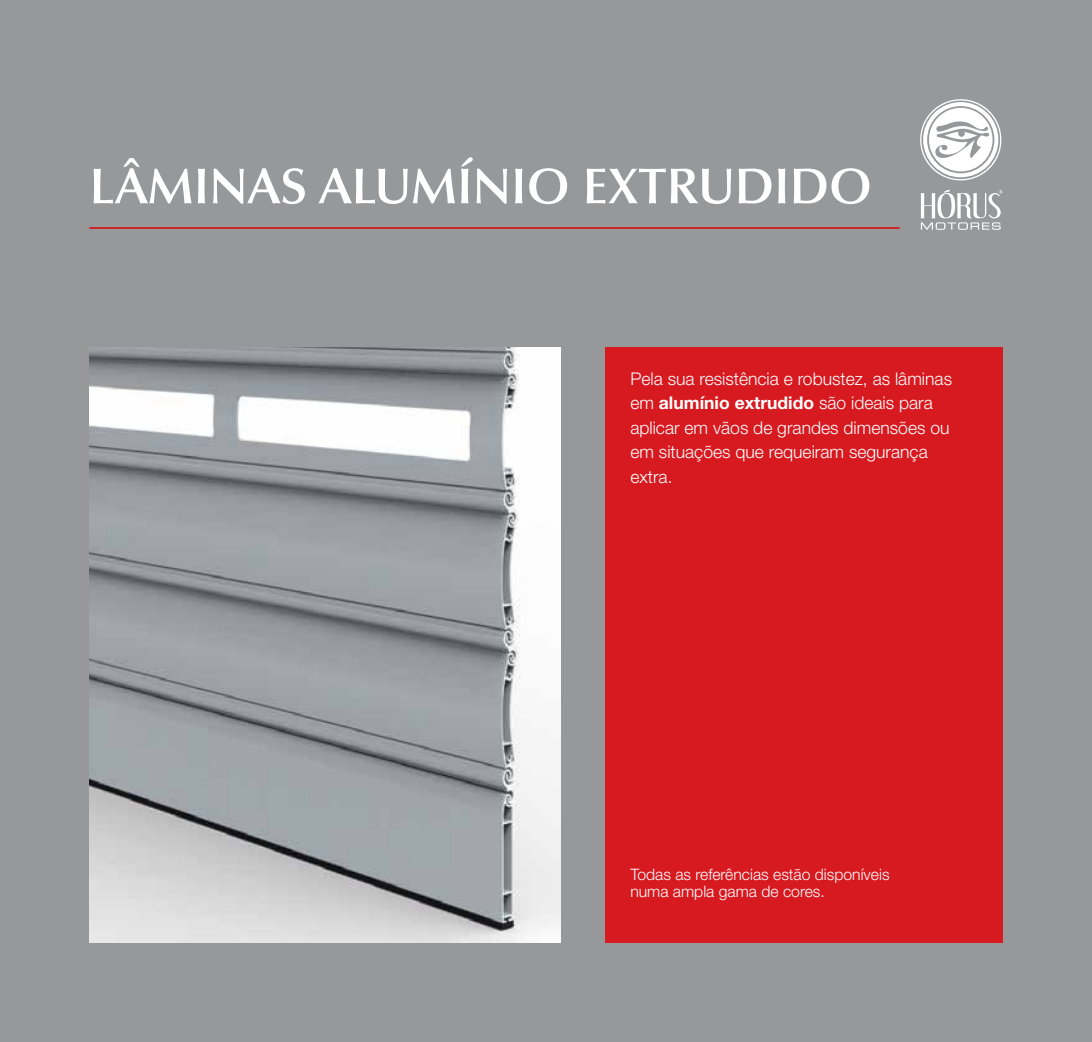
<style>
.page{position:relative;width:1092px;height:1042px;background:#fff}
.page>*{position:absolute;margin:0;border:0;box-sizing:border-box;transform-origin:0 0}
.t1{font:600 50.75px "Optima LT Std";letter-spacing:-.005em;color:#fff}
.t2{font:300 17.5px/24.5px "Helvetica Neue LT Std";color:#fff}
.t3{font:300 15.75px/17.5px "Helvetica Neue LT Std";color:#fff}
.s1{font-weight:700}
</style>
<div class="page">
<div style="left:0;top:0;width:1091px;height:1042px;background:#97989a"></div>
<hr style="left:89px;top:227px;width:810px;height:2px;background:#d71920">
<svg style="left:920px;top:190px;width:82px;height:40px"></svg>
<svg style="left:920px;top:99px;width:81px;height:81px"></svg>
<div style="left:605px;top:347px;width:397px;height:596px;background:#d71920"></div>
<img style="left:89px;top:347px;width:472px;height:596px">
<h1 class="t1" style="left:89px;top:157px;width:784px">LÂMINAS ALUMÍNIO EXTRUDIDO</h1>
<p class="t2" style="left:630px;top:366px;width:323px">Pela sua resistência e robustez, as lâminas em <span class="s1">alumínio extrudido</span> são ideais para aplicar em vãos de grandes dimensões ou em situações que requeiram segurança extra.</p>
<p class="t3" style="left:630px;top:865px;width:261px">Todas as referências estão disponíveis numa ampla gama de cores.</p>
</div>
